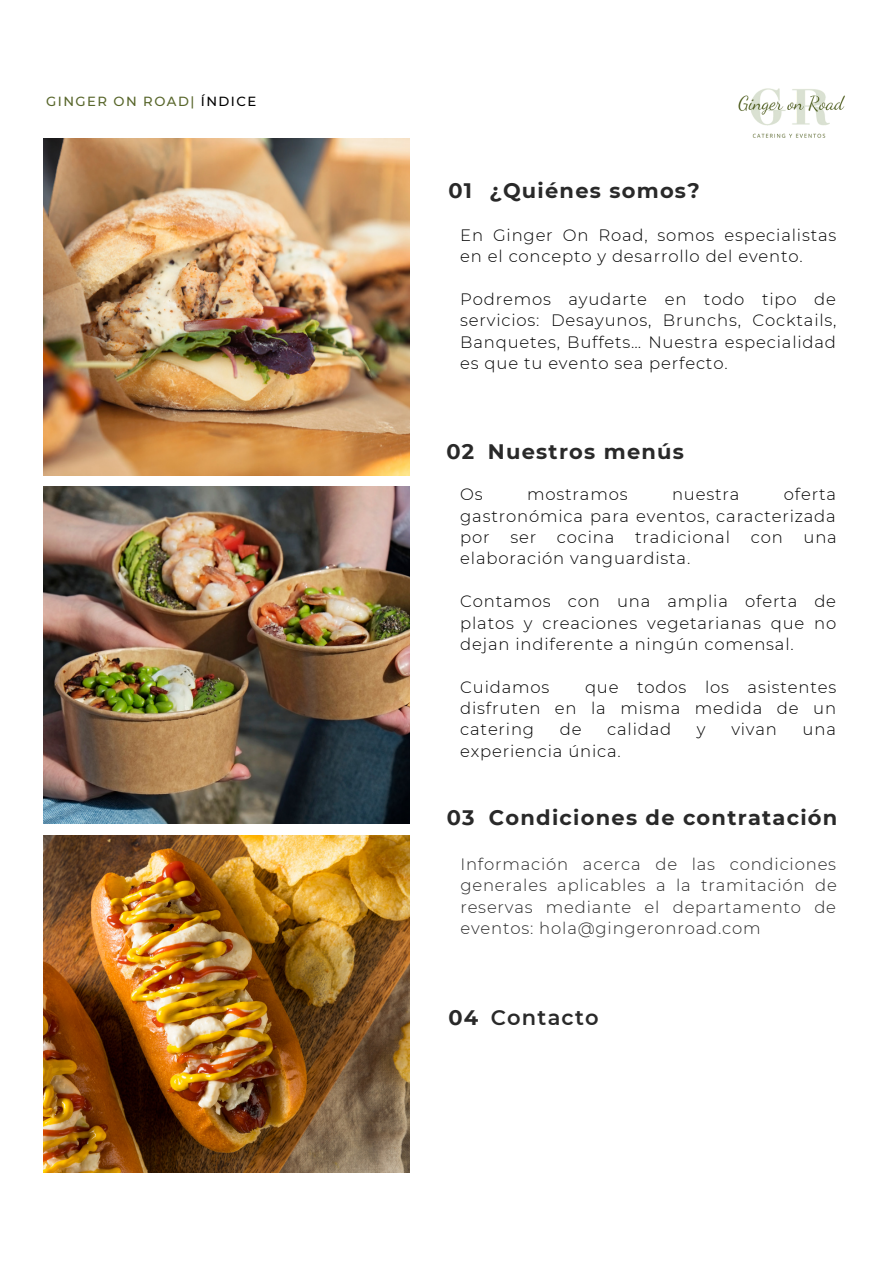
<style>
.page{position:relative;width:893px;height:1264px;background:#fff}
.page>*{position:absolute;margin:0;border:0;box-sizing:border-box;transform-origin:0 0}
.t1{font:700 21px "Montserrat";letter-spacing:.06em;color:#292929}
.t2{font:600 21px "Montserrat";letter-spacing:.06em;color:#292929}
.t3{font:300 16.5px/21.3px "Montserrat";letter-spacing:.05em;color:#000;text-align:justify}
.t4{font:300 16.5px/21.3px "Montserrat";letter-spacing:.05em;color:#292929;text-align:justify}
.t5{font:500 13.2px "Montserrat";letter-spacing:.11em;color:#58662b}
.s1{color:#000}
.s2{font-weight:700}
</style>
<div class="page">
<img style="left:44px;top:138px;width:365px;height:337px">
<img style="left:44px;top:486px;width:365px;height:337px">
<img style="left:44px;top:835px;width:365px;height:337px">
<img style="left:738px;top:88px;width:107px;height:50px">
<p class="t5" style="left:46px;top:93px;width:212px">GINGER ON ROAD| <span class="s1">ÍNDICE</span></p>
<p class="t1" style="left:448px;top:178px;width:25px">01</p>
<p class="t1" style="left:489px;top:178px;width:212px">¿Quiénes somos?</p>
<p class="t3" style="left:460px;top:224px;width:377px">En Ginger On Road, somos especialistas en el concepto y desarrollo del evento.</p>
<p class="t3" style="left:460px;top:288px;width:378px">Podremos ayudarte en todo tipo de servicios: Desayunos, Brunchs, Cocktails, Banquetes, Buffets… Nuestra especialidad es que tu evento sea perfecto.</p>
<p class="t1" style="left:446px;top:438px;width:29px">02</p>
<p class="t1" style="left:488px;top:438px;width:198px">Nuestros menús</p>
<p class="t3" style="left:460px;top:484px;width:377px;text-indent:323px">oferta gastronómica para eventos, caracterizada por</p>
<p class="t3" style="left:460px;top:484px;width:24px">Os</p>
<p class="t3" style="left:527px;top:484px;width:102px">mostramos</p>
<p class="t3" style="left:672px;top:484px;width:69px">nuestra</p>
<p class="t3" style="left:510px;top:526px;width:27px">ser</p>
<p class="t3" style="left:557px;top:526px;width:59px">cocina</p>
<p class="t3" style="left:635px;top:526px;width:96px">tradicional</p>
<p class="t3" style="left:750px;top:526px;width:34px">con</p>
<p class="t3" style="left:803px;top:526px;width:35px">una</p>
<p class="t3" style="left:460px;top:548px;width:231px">elaboración vanguardista.</p>
<p class="t3" style="left:460px;top:590px;width:377px">Contamos con una amplia oferta de platos y creaciones vegetarianas que no dejan indiferente a ningún comensal.</p>
<p class="t3" style="left:460px;top:676px;width:91px">Cuidamos</p>
<p class="t3" style="left:460px;top:676px;width:377px;text-indent:125px">que todos los asistentes disfruten en la misma medida de un catering</p>
<p class="t3" style="left:560px;top:718px;width:23px">de</p>
<p class="t3" style="left:607px;top:718px;width:66px">calidad</p>
<p class="t3" style="left:697px;top:718px;width:10px">y</p>
<p class="t3" style="left:731px;top:718px;width:47px">vivan</p>
<p class="t3" style="left:802px;top:718px;width:35px">una</p>
<p class="t3" style="left:460px;top:740px;width:162px">experiencia única.</p>
<p class="t1" style="left:446px;top:805px;width:29px">03</p>
<p class="t1" style="left:489px;top:805px;width:350px">Condiciones de contratación</p>
<p class="t4" style="left:460px;top:853px;width:378px">Información acerca de las condiciones generales aplicables a la tramitación de reservas mediante el departamento de eventos: hola@gingeronroad.com</p>
<p class="t2" style="left:448px;top:1004px;width:152px"><span class="s2">04</span> Contacto</p>
</div>
